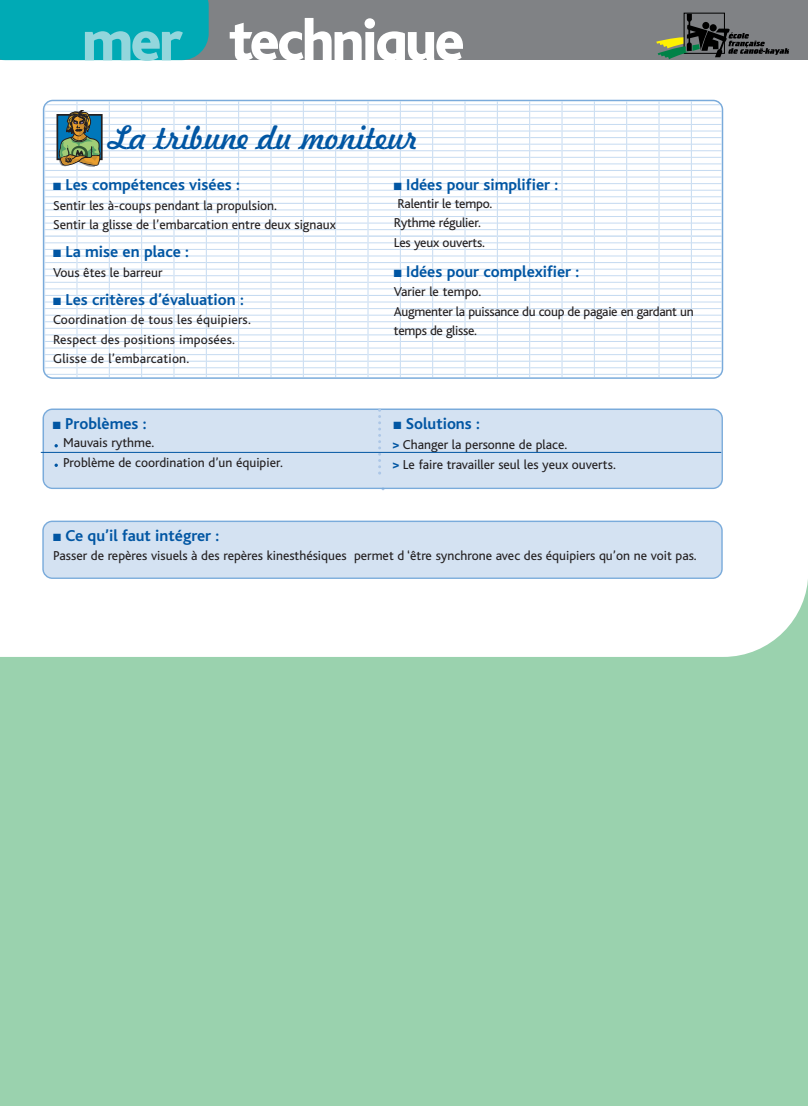
<style>
.page{position:relative;width:808px;height:1106px;background:#fff}
.page>*{position:absolute;margin:0;border:0;box-sizing:border-box;transform-origin:0 0}
.t1{font:800 60px "Bliss";letter-spacing:-.045em;color:#fff}
.t2{font:31.5px "Freehand 521 BT Regular C";color:#0156a3}
.t3{font:700 16.5px "Bliss";color:#0156a3}
.t4{font:13.5px/19.5px "Bliss";color:#231f20}
.t5{font:13.5px/19.5px "Bliss";letter-spacing:-.02em;color:#231f20}
.s1{color:#93d6dc}
.s2{font-weight:800;color:#0156a3}
</style>
<div class="page">
<div style="left:0;top:545px;width:808px;height:561px;background:#9ad2ae"></div>
<div style="left:0;top:434px;width:808px;height:223px;background:#fff"></div>
<svg style="left:43px;top:100px;width:680px;height:279px"></svg>
<div style="left:0;top:0;width:808px;height:60px;background:#808285"></div>
<div style="left:0;top:0;width:209px;height:60px;background:#00aab5"></div>
<div style="left:684px;top:13px;width:41px;height:41px;border:1px solid #000"></div>
<svg style="left:656px;top:14px;width:133px;height:45px"></svg>
<div style="left:57px;top:114px;width:46px;height:46px;border:2px solid #231f20"></div>
<svg style="left:59px;top:110px;width:42px;height:57px;background:#68816c"></svg>
<div style="left:43px;top:408px;width:680px;height:81px;background:#d4e2f2"></div>
<svg style="left:42px;top:520px;width:681px;height:59px;background:#cfdff0"></svg>
<svg style="left:54px;top:444px;width:4px;height:3px"></svg>
<svg style="left:55px;top:463px;width:3px;height:4px"></svg>
<svg style="left:378px;top:409px;width:6px;height:81px"></svg>
<hr style="left:41px;top:452px;width:680px;height:1px;background:#0156a3">
<h1 class="t1" style="left:82px;top:21px;width:384px"><span class="s1">mer</span> technique</h1>
<h2 class="t2" style="left:109px;top:125px;width:311px">La tribune du moniteur</h2>
<p class="t3" style="left:53px;top:179px;width:188px">■ Les compétences visées :</p>
<p class="t4" style="left:53px;top:197px;width:284px">Sentir les à-coups pendant la propulsion.<br>Sentir la glisse de l’embarcation entre deux signaux</p>
<p class="t3" style="left:53px;top:246px;width:137px">■ La mise en place :</p>
<p class="t4" style="left:53px;top:264px;width:111px">Vous êtes le barreur</p>
<p class="t3" style="left:53px;top:294px;width:192px">■ Les critères d’évaluation :</p>
<p class="t4" style="left:53px;top:312px;width:199px">Coordination de tous les équipiers.<br>Respect des positions imposées.<br>Glisse de l’embarcation.</p>
<p class="t3" style="left:394px;top:179px;width:166px">■ Idées pour simplifier :</p>
<p class="t4" style="left:394px;top:195px;width:100px">Ralentir le tempo.<br>Rythme régulier.<br>Les yeux ouverts.</p>
<p class="t3" style="left:394px;top:266px;width:187px">■ Idées pour complexifier :</p>
<p class="t5" style="left:394px;top:284px;width:301px">Varier le tempo.<br>Augmenter la puissance du coup de pagaie en gardant un temps de glisse.</p>
<p class="t3" style="left:53px;top:418px;width:95px">■ Problèmes :</p>
<p class="t3" style="left:394px;top:418px;width:88px">■ Solutions :</p>
<p class="t4" style="left:63px;top:435px;width:221px">Mauvais rythme.<br>Problème de coordination d’un équipier.</p>
<p class="t4" style="left:393px;top:436px;width:225px"><span class="s2">&gt;</span> Changer la personne de place.<br><span class="s2">&gt;</span> Le faire travailler seul les yeux ouverts.</p>
<p class="t3" style="left:53px;top:529px;width:168px">■ Ce qu’il faut intégrer :</p>
<p class="t4" style="left:53px;top:547px;width:645px">Passer de repères visuels à des repères kinesthésiques permet d ‘être synchrone avec des équipiers qu’on ne voit pas.</p>
</div>
